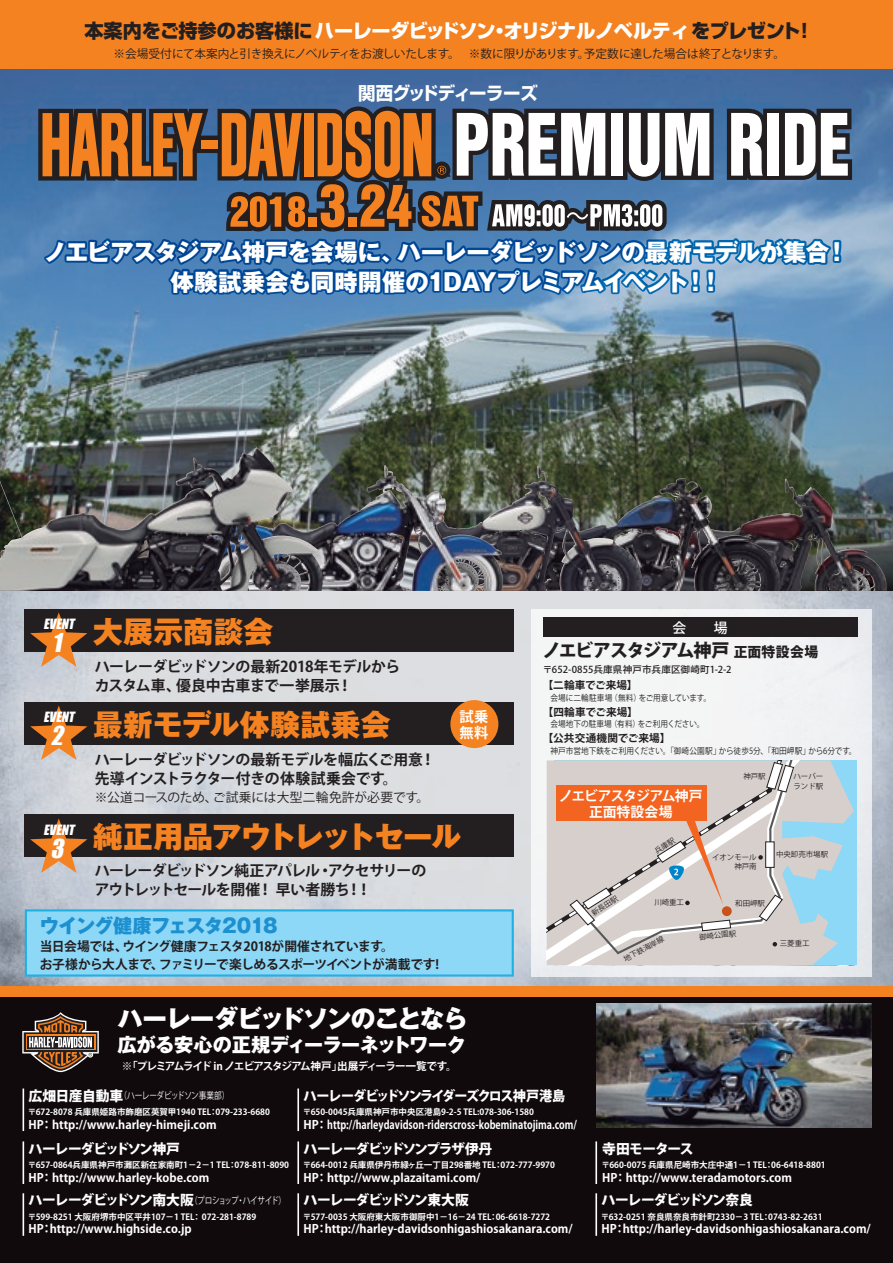
<style>
.page{position:relative;width:893px;height:1263px;background:#fff}
.page>*{position:absolute;margin:0;border:0;box-sizing:border-box;transform-origin:0 0}
.t1{font:800 29.7px "Gothic MB101 Pro";color:#f58220}
.t2{font:800 29.7px "Gothic MB101 Pro";letter-spacing:-.045em;color:#f58220}
.t3{font:800 24.75px "Gothic MB101 Pro";letter-spacing:-.05em;color:#fff}
.t4{font:italic 24px "Impact";color:#fff}
.t5{font:800 23.4px/29.7px "Gothic MB101 Pro";letter-spacing:-.03em;color:#fff;text-align:center}
.t6{font:800 19.2px "Shin Go Pro";letter-spacing:-.02em;color:#fff}
.t7{font:800 19.2px "Gothic MB101 Pro";letter-spacing:-.03em;color:#fff}
.t8{font:800 19.2px "Gothic MB101 Pro";letter-spacing:-.04em;color:#1d90d0}
.t9{font:800 18px "Koz Go Pro";letter-spacing:-.07em;color:#231f20}
.t10{font:700 18px "Shin Go Pro";letter-spacing:-.03em;color:#fff}
.t11{font:700 14.85px/19.2px "Koz Go Pro";letter-spacing:-.03em;color:#231f20}
.t12{font:700 14.85px/19.2px "Koz Go Pro";letter-spacing:-.06em;color:#231f20}
.t13{font:700 14.85px "Koz Go Pro";letter-spacing:-.01em;color:#231f20}
.t14{font:700 14.4px/15.9px "Koz Go Pro";color:#fff}
.t15{font:800 13.8px "Koz Go Pro";letter-spacing:-.09em;color:#fff}
.t16{font:800 13.8px "Koz Go Pro";letter-spacing:-.11em;color:#fff;scale:.95 1}
.t17{font:700 13.8px/15.9px "Koz Go Pro";letter-spacing:-.01em;color:#fff;text-align:center}
.t18{font:800 13.8px "Koz Go Pro";letter-spacing:-.07em;color:#fff}
.t19{font:500 13.8px "Koz Go Pro";color:#fff}
.t20{font:italic 13.05px "Impact";color:#fff}
.t21{font:700 12.75px/18.1px "Koz Go Pro";letter-spacing:-.035em;color:#231f20}
.t22{font:12.75px "Koz Go Pro";letter-spacing:-.005em;color:#231f20}
.t23{font:700 11.7px "Koz Go Pro";color:#fff}
.t24{font:11.7px "Koz Go Pro";letter-spacing:-.04em;color:#231f20}
.t25{font:700 10.65px "Koz Go Pro";letter-spacing:-.095em;color:#fff}
.t26{font:700 10.65px "Koz Go Pro";letter-spacing:.005em;color:#231f20}
.t27{font:9.6px "Koz Go Pro";letter-spacing:-.05em;color:#fff;scale:.8 1}
.t28{font:500 9.6px "Koz Go Pro";letter-spacing:.005em;color:#231f20}
.t29{font:700 8.55px "Koz Go Pro";color:#fff}
.t30{font:8.55px "Koz Go Pro";letter-spacing:-.005em;color:#231f20;scale:.9 1}
.t31{font:7.5px/9.6px "Koz Go Pr 6 N";color:#231f20;text-align:right}
.s1{color:#231f20}
.s2{font-size:13.8px}
.s3{font-weight:800;font-size:13.8px}
</style>
<div class="page">
<div style="left:0;top:995px;width:893px;height:268px;background:#110a0c"></div>
<img style="left:0;top:591px;width:893px;height:395px">
<hr style="left:23px;top:1088px;width:1px;height:43px;background:#fff">
<hr style="left:297px;top:1088px;width:2px;height:43px;background:#fff">
<hr style="left:23px;top:1141px;width:1px;height:43px;background:#fff">
<hr style="left:297px;top:1141px;width:2px;height:43px;background:#fff">
<hr style="left:23px;top:1193px;width:1px;height:43px;background:#fff">
<hr style="left:297px;top:1193px;width:2px;height:43px;background:#fff">
<hr style="left:595px;top:1193px;width:2px;height:43px;background:#fff">
<hr style="left:595px;top:1141px;width:2px;height:43px;background:#fff">
<svg style="left:22px;top:1012px;width:77px;height:60px"></svg>
<img style="left:0;top:68px;width:893px;height:390px">
<img style="left:0;top:458px;width:893px;height:133px">
<div style="left:25px;top:609px;width:489px;height:43px;background:#231f20"></div>
<div style="left:0;top:986px;width:893px;height:11px;background:#f58220"></div>
<div style="left:0;top:0;width:893px;height:68px;background:#f58220"></div>
<div style="left:531px;top:609px;width:341px;height:367px;background:#f4f4f5"></div>
<div style="left:543px;top:617px;width:314px;height:20px;background:#231f20"></div>
<div style="left:25px;top:702px;width:489px;height:43px;background:#231f20"></div>
<svg style="left:25px;top:909px;width:489px;height:67px;background:#86d4f5"></svg>
<svg style="left:30px;top:705px;width:57px;height:55px"></svg>
<div style="left:25px;top:814px;width:489px;height:43px;background:#231f20"></div>
<svg style="left:30px;top:818px;width:57px;height:55px"></svg>
<svg style="left:30px;top:612px;width:57px;height:55px"></svg>
<div style="left:450px;top:700px;width:48px;height:48px;background:#f58220;border-radius:50%"></div>
<svg style="left:38px;top:106px;width:413px;height:126px;background:#3b5c86"></svg>
<img style="left:693px;top:479px;width:109px;height:53px">
<img style="left:540px;top:478px;width:143px;height:53px">
<img style="left:431px;top:466px;width:114px;height:63px">
<img style="left:233px;top:465px;width:153px;height:67px">
<img style="left:176px;top:448px;width:80px;height:40px">
<svg style="left:42px;top:109px;width:810px;height:189px;background:#69788b"></svg>
<img style="left:596px;top:1003px;width:276px;height:124px">
<svg style="left:833px;top:760px;width:21px;height:205px;background:#9ad5ee"></svg>
<svg style="left:797px;top:760px;width:36px;height:205px;background:#bcd1db"></svg>
<div style="left:547px;top:956px;width:250px;height:9px;background:#d6cfcc"></div>
<svg style="left:547px;top:760px;width:255px;height:196px;background:#d6c1b8"></svg>
<h3 class="t6" style="left:84px;top:16px;width:726px"><span class="s1">本案内をご持参のお客様に</span>ハーレーダビッドソン・オリジナルノベルティ<span class="s1">をプレゼント!</span></h3>
<h3 class="t24" style="left:114px;top:46px;width:673px">※会場受付にて本案内と引き換えにノベルティをお渡しいたします。　※数に限りがあります。予定数に達した場合は終了となります。</h3>
<h3 class="t10" style="left:358px;top:79px;width:181px">関西グッドディーラーズ</h3>
<h3 class="t5" style="left:44px;top:234px;width:806px">ノエビアスタジアム神戸を会場に、ハーレーダビッドソンの最新モデルが集合！体験試乗会も同時開催の1DAYプレミアムイベント！！</h3>
<h3 class="t20" style="left:43px;top:614px;width:36px">EVENT</h3>
<h3 class="t4" style="left:52px;top:624px;width:17px">1</h3>
<h3 class="t20" style="left:43px;top:707px;width:36px">EVENT</h3>
<h3 class="t4" style="left:51px;top:717px;width:20px">2</h3>
<h1 class="t1" style="left:93px;top:607px;width:182px">大展示商談会</h1>
<h3 class="t19" style="left:672px;top:619px;width:57px">会　　場</h3>
<h3 class="t9" style="left:543px;top:639px;width:277px">ノエビアスタジアム神戸 <span class="s2">正面特設会場</span></h3>
<h3 class="t11" style="left:95px;top:658px;width:307px">ハーレーダビッドソンの最新2018年モデルから</h3>
<p class="t28" style="left:543px;top:663px;width:190px">〒652-0855兵庫県神戸市兵庫区御崎町1-2-2</p>
<h3 class="t13" style="left:95px;top:676px;width:259px">カスタム車、優良中古車まで一挙展示！</h3>
<p class="t26" style="left:543px;top:678px;width:96px">【二輪車でご来場】</p>
<p class="t30" style="left:543px;top:692px;width:189px">　会場に二輪駐車場（無料）をご用意しています。</p>
<p class="t26" style="left:543px;top:705px;width:97px">【四輪車でご来場】</p>
<p class="t30" style="left:543px;top:719px;width:181px">　会場地下の駐車場（有料）をご利用ください。</p>
<p class="t26" style="left:543px;top:731px;width:129px">【公共交通機関でご来場】</p>
<p class="t30" style="left:543px;top:745px;width:350px">　神戸市営地下鉄をご利用ください。「御崎公園駅」から徒歩5分、「和田岬駅」から6分です。</p>
<h3 class="t14" style="left:460px;top:709px;width:30px">試乗無料</h3>
<h1 class="t1" style="left:93px;top:700px;width:299px">最新モデル体験試乗会</h1>
<h3 class="t11" style="left:95px;top:751px;width:342px">ハーレーダビッドソンの最新モデルを幅広くご用意！先導インストラクター付きの体験試乗会です。</h3>
<p class="t31" style="left:743px;top:771px;width:24px">神戸駅</p>
<p class="t31" style="left:793px;top:771px;width:31px;text-align:left">ハーバーランド駅</p>
<h3 class="t17" style="left:559px;top:789px;width:145px">ノエビアスタジアム神戸正面特設会場</h3>
<h3 class="t22" style="left:95px;top:789px;width:336px">※公道コースのため、ご試乗には大型二輪免許が必要です。</h3>
<h3 class="t20" style="left:43px;top:820px;width:36px">EVENT</h3>
<h3 class="t4" style="left:50px;top:830px;width:21px">3</h3>
<h1 class="t2" style="left:93px;top:812px;width:370px">純正用品アウトレットセール</h1>
<h3 class="t12" style="left:95px;top:861px;width:333px">ハーレーダビッドソン純正アパレル・アクセサリーのアウトレットセールを開催！ 早い者勝ち！！</h3>
<h3 class="t8" style="left:40px;top:910px;width:240px">ウイング健康フェスタ2018</h3>
<h3 class="t21" style="left:40px;top:938px;width:401px">当日会場では、ウイング健康フェスタ2018が開催されています。<br>お子様から大人まで、ファミリーで楽しめるスポーツイベントが満載です!</h3>
<p class="t31" style="left:712px;top:852px;width:46px">イオンモール神戸南</p>
<p class="t31" style="left:590px;top:910px;width:31px;rotate:-32deg">新長田駅</p>
<p class="t31" style="left:735px;top:899px;width:31px">和田岬駅</p>
<p class="t31" style="left:654px;top:898px;width:31px">川崎重工</p>
<p class="t31" style="left:622px;top:955px;width:46px;rotate:-28deg">地下鉄海岸線</p>
<p class="t31" style="left:699px;top:932px;width:39px;rotate:-6deg">御崎公園駅</p>
<p class="t31" style="left:776px;top:850px;width:54px">中央卸売市場駅</p>
<p class="t31" style="left:780px;top:939px;width:31px">三菱重工</p>
<h2 class="t3" style="left:118px;top:998px;width:352px">ハーレーダビッドソンのことなら</h2>
<h3 class="t7" style="left:117px;top:1028px;width:350px">広がる安心の正規ディーラーネットワーク</h3>
<p class="t25" style="left:122px;top:1059px;width:337px">※「プレミアムライド in ノエビアスタジアム神戸」出展ディーラー一覧です。</p>
<p class="t27" style="left:29px;top:1089px;width:253px"><span class="s3">広畑日産自動車</span>（ハーレーダビッドソン事業部）</p>
<p class="t29" style="left:28px;top:1106px;width:244px">〒672-8078 兵庫県姫路市飾磨区英賀甲1940 TEL：079-233-6680</p>
<h3 class="t23" style="left:29px;top:1117px;width:190px">HP： http://www.harley-himeji.com</h3>
<h3 class="t16" style="left:303px;top:1086px;width:277px">ハーレーダビッドソンライダーズクロス神戸港島</h3>
<p class="t29" style="left:303px;top:1106px;width:241px">〒650-0045兵庫県神戸市中央区港島9-2-5 TEL:078-306-1580　</p>
<h3 class="t23" style="left:303px;top:1117px;width:275px">HP： http://harleydavidson-riderscross-kobeminatojima.com/</h3>
<h3 class="t15" style="left:29px;top:1139px;width:153px">ハーレーダビッドソン神戸</h3>
<p class="t29" style="left:28px;top:1159px;width:271px">〒657-0864兵庫県神戸市灘区新在家南町1－2－1 TEL：078-811-8090　</p>
<h3 class="t23" style="left:29px;top:1170px;width:182px">HP： http://www.harley-kobe.com</h3>
<h3 class="t15" style="left:303px;top:1139px;width:190px">ハーレーダビッドソンプラザ伊丹</h3>
<p class="t29" style="left:303px;top:1159px;width:254px">〒664-0012 兵庫県伊丹市緑ヶ丘一丁目298番地 TEL：072-777-9970</p>
<h3 class="t23" style="left:303px;top:1170px;width:178px">HP： http://www.plazaitami.com/</h3>
<p class="t27" style="left:29px;top:1194px;width:324px"><span class="s3">ハーレーダビッドソン南大阪</span>（プロショップ・ハイサイド）</p>
<p class="t29" style="left:28px;top:1211px;width:238px">〒599-8251 大阪府堺市中区平井107－1 TEL： 072-281-8789　</p>
<h3 class="t23" style="left:29px;top:1221px;width:165px">HP：http://www.highside.co.jp</h3>
<h3 class="t15" style="left:303px;top:1191px;width:167px">ハーレーダビッドソン東大阪</h3>
<p class="t29" style="left:303px;top:1211px;width:249px">〒577-0035 大阪府東大阪市御厨中1－16－24 TEL：06-6618-7272</p>
<h3 class="t23" style="left:303px;top:1221px;width:271px">HP：http://harley-davidsonhigashiosakanara.com/</h3>
<h3 class="t18" style="left:602px;top:1139px;width:93px">寺田モータース</h3>
<p class="t29" style="left:601px;top:1159px;width:226px">〒660-0075 兵庫県尼崎市大庄中通1－1 TEL：06-6418-8801</p>
<h3 class="t23" style="left:602px;top:1170px;width:191px">HP： http://www.teradamotors.com</h3>
<h3 class="t15" style="left:601px;top:1191px;width:153px">ハーレーダビッドソン奈良</h3>
<p class="t29" style="left:601px;top:1211px;width:232px">〒632-0251 奈良県奈良市針町2330－3 TEL：0743-82-2631　</p>
<h3 class="t23" style="left:601px;top:1221px;width:271px">HP：http://harley-davidsonhigashiosakanara.com/</h3>
</div>
